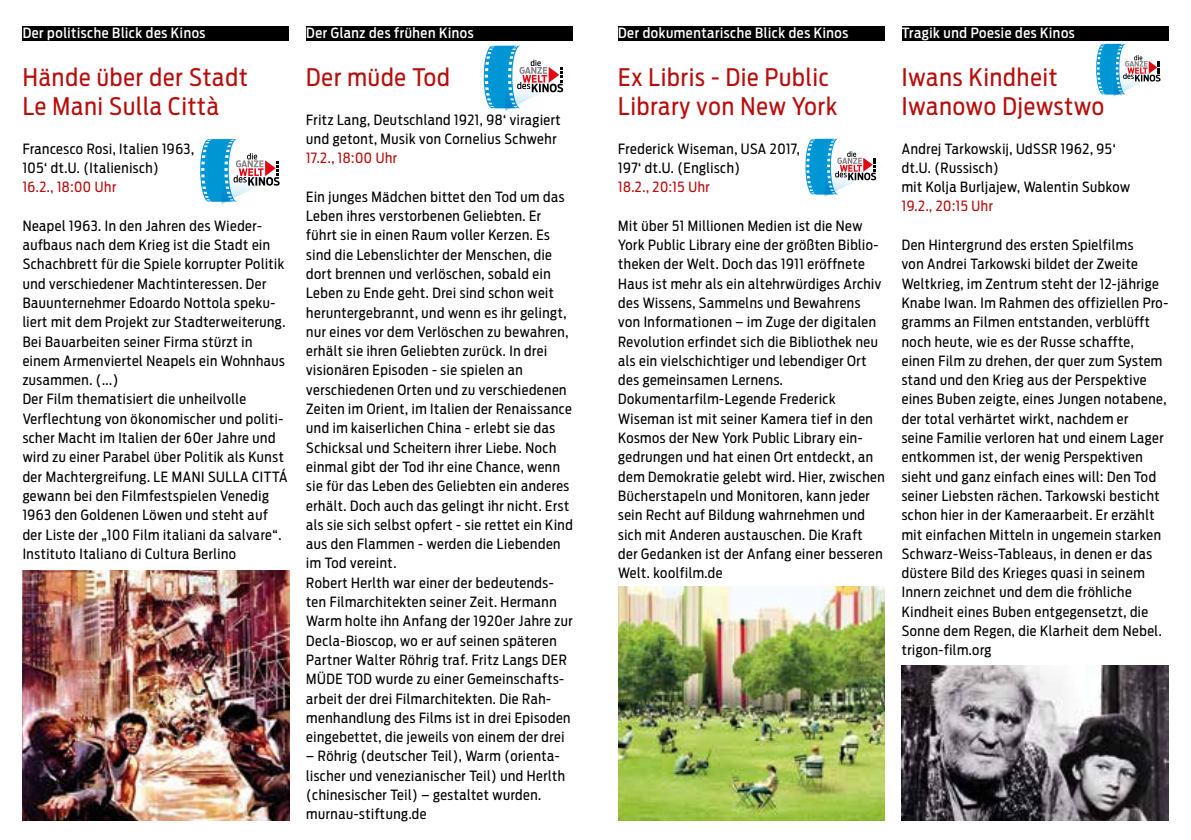
<style>
.page{position:relative;width:1191px;height:840px;background:#fff}
.page>*{position:absolute;margin:0;border:0;box-sizing:border-box;transform-origin:0 0}
.t1{font:24px/29px "Antenna Cond";letter-spacing:.04em;color:#b70e0c}
.t2{font:14px/19.2px "Antenna Cond";letter-spacing:.04em;color:#000}
.t3{font:500 14px "Antenna Cond";letter-spacing:.04em;color:#fff}
.t4{font:14px "Antenna Cond";letter-spacing:.04em;color:#b70e0c}
</style>
<div class="page">
<div style="left:23px;top:27px;width:266px;height:14px;background:#000"></div>
<div style="left:306px;top:27px;width:267px;height:14px;background:#000"></div>
<div style="left:901px;top:27px;width:267px;height:14px;background:#000"></div>
<div style="left:618px;top:27px;width:266px;height:14px;background:#000"></div>
<svg style="left:200px;top:139px;width:80px;height:65px"></svg>
<svg style="left:483px;top:45px;width:81px;height:66px"></svg>
<svg style="left:805px;top:138px;width:72px;height:59px"></svg>
<svg style="left:1096px;top:43px;width:65px;height:54px"></svg>
<img style="left:23px;top:570px;width:266px;height:250px">
<img style="left:618px;top:586px;width:266px;height:234px">
<img style="left:901px;top:665px;width:267px;height:155px">
<p class="t3" style="left:23px;top:24px;width:184px">Der politische Blick des Kinos</p>
<h1 class="t1" style="left:23px;top:63px;width:227px">Hände über der Stadt<br>Le Mani Sulla Città</h1>
<p class="t2" style="left:23px;top:139px;width:173px">Francesco Rosi, Italien 1963,<br>105‘ dt.U. (Italienisch)</p>
<p class="t4" style="left:23px;top:179px;width:95px">16.2., 18:00 Uhr</p>
<p class="t2" style="left:23px;top:216px;width:266px">Neapel 1963. In den Jahren des Wieder&shy;aufbaus nach dem Krieg ist die Stadt ein Schachbrett für die Spiele korrupter Politik und verschiedener Machtinteressen. Der Bauunternehmer Edoardo Nottola speku&shy;liert mit dem Projekt zur Stadterweiterung.<br>Bei Bauarbeiten seiner Firma stürzt in einem Armenviertel Neapels ein Wohnhaus zusammen. (...)<br>Der Film thematisiert die unheilvolle Verflechtung von ökonomischer und politi&shy;scher Macht im Italien der 60er Jahre und wird zu einer Parabel über Politik als Kunst der Machtergreifung. LE MANI SULLA CITTÁ gewann bei den Filmfestspielen Venedig 1963 den Goldenen Löwen und steht auf der Liste der „100 Film italiani da salvare“.<br>Instituto Italiano di Cultura Berlino</p>
<p class="t3" style="left:306px;top:24px;width:169px">Der Glanz des frühen Kinos</p>
<h1 class="t1" style="left:306px;top:63px;width:145px">Der müde Tod</h1>
<p class="t2" style="left:306px;top:110px;width:256px">Fritz Lang, Deutschland 1921, 98‘ viragiert und getont, Musik von Cornelius Schwehr</p>
<p class="t4" style="left:306px;top:150px;width:92px">17.2., 18:00 Uhr</p>
<p class="t2" style="left:306px;top:187px;width:268px">Ein junges Mädchen bittet den Tod um das Leben ihres verstorbenen Geliebten. Er führt sie in einen Raum voller Kerzen. Es sind die Lebenslichter der Menschen, die dort brennen und verlöschen, sobald ein Leben zu Ende geht. Drei sind schon weit heruntergebrannt, und wenn es ihr gelingt, nur eines vor dem Verlöschen zu bewahren, erhält sie ihren Geliebten zurück. In drei visionären Episoden - sie spielen an verschiedenen Orten und zu verschiedenen Zeiten im Orient, im Italien der Renaissance und im kaiserlichen China - erlebt sie das Schicksal und Scheitern ihrer Liebe. Noch einmal gibt der Tod ihr eine Chance, wenn sie für das Leben des Geliebten ein anderes erhält. Doch auch das gelingt ihr nicht. Erst als sie sich selbst opfert - sie rettet ein Kind aus den Flammen - werden die Liebenden im Tod vereint.<br>Robert Herlth war einer der bedeutends&shy;ten Filmarchitekten seiner Zeit. Hermann Warm holte ihn Anfang der 1920er Jahre zur Decla-Bioscop, wo er auf seinen späteren Partner Walter Röhrig traf. Fritz Langs DER MÜDE TOD wurde zu einer Gemeinschafts&shy;arbeit der drei Filmarchitekten. Die Rah&shy;menhandlung des Films ist in drei Episoden eingebettet, die jeweils von einem der drei</p>
<p class="t2" style="left:306px;top:746px;width:260px">– Röhrig (deutscher Teil), Warm (orienta&shy;lischer und venezianischer Teil) und Herlth (chinesischer Teil) – gestaltet wurden. murnau-stiftung.de</p>
<p class="t3" style="left:618px;top:24px;width:232px">Der dokumentarische Blick des Kinos</p>
<h1 class="t1" style="left:618px;top:63px;width:221px">Ex Libris - Die Public<br>Library von New York</h1>
<p class="t2" style="left:618px;top:139px;width:183px">Frederick Wiseman, USA 2017,<br>197‘ dt.U. (Englisch)</p>
<p class="t4" style="left:618px;top:179px;width:93px">18.2., 20:15 Uhr</p>
<p class="t2" style="left:618px;top:216px;width:268px">Mit über 51 Millionen Medien ist die New York Public Library eine der größten Biblio&shy;theken der Welt. Doch das 1911 eröffnete Haus ist mehr als ein altehrwürdiges Archiv des Wissens, Sammelns und Bewahrens von Informationen – im Zuge der digitalen Revolution erfindet sich die Bibliothek neu als ein vielschichtiger und lebendiger Ort des gemeinsamen Lernens.<br>Dokumentarfilm-Legende Frederick Wiseman ist mit seiner Kamera tief in den Kosmos der New York Public Library ein&shy;gedrungen und hat einen Ort entdeckt, an dem Demokratie gelebt wird. Hier, zwischen Bücherstapeln und Monitoren, kann jeder sein Recht auf Bildung wahrnehmen und sich mit Anderen austauschen. Die Kraft der Gedanken ist der Anfang einer besseren Welt. koolfilm.de</p>
<p class="t3" style="left:901px;top:24px;width:174px">Tragik und Poesie des Kinos</p>
<h1 class="t1" style="left:901px;top:63px;width:204px">Iwans Kindheit<br>Iwanowo Djewstwo</h1>
<p class="t2" style="left:901px;top:139px;width:230px">Andrej Tarkowskij, UdSSR 1962, 95‘ dt.U. (Russisch)<br>mit Kolja Burljajew, Walentin Subkow</p>
<p class="t4" style="left:901px;top:198px;width:93px">19.2., 20:15 Uhr</p>
<p class="t2" style="left:901px;top:235px;width:268px">Den Hintergrund des ersten Spielfilms<br>von Andrei Tarkowski bildet der Zweite Weltkrieg, im Zentrum steht der 12-jährige Knabe Iwan. Im Rahmen des offiziellen Pro&shy;gramms an Filmen entstanden, verblüfft noch heute, wie es der Russe schaffte, einen Film zu drehen, der quer zum System stand und den Krieg aus der Perspektive eines Buben zeigte, eines Jungen notabene, der total verhärtet wirkt, nachdem er<br>seine Familie verloren hat und einem Lager entkommen ist, der wenig Perspektiven sieht und ganz einfach eines will: Den Tod seiner Liebsten rächen. Tarkowski besticht schon hier in der Kameraarbeit. Er erzählt mit einfachen Mitteln in ungemein starken Schwarz-Weiss-Tableaus, in denen er das düstere Bild des Krieges quasi in seinem Innern zeichnet und dem die fröhliche Kindheit eines Buben entgegensetzt, die Sonne dem Regen, die Klarheit dem Nebel. trigon-film.org</p>
</div>
